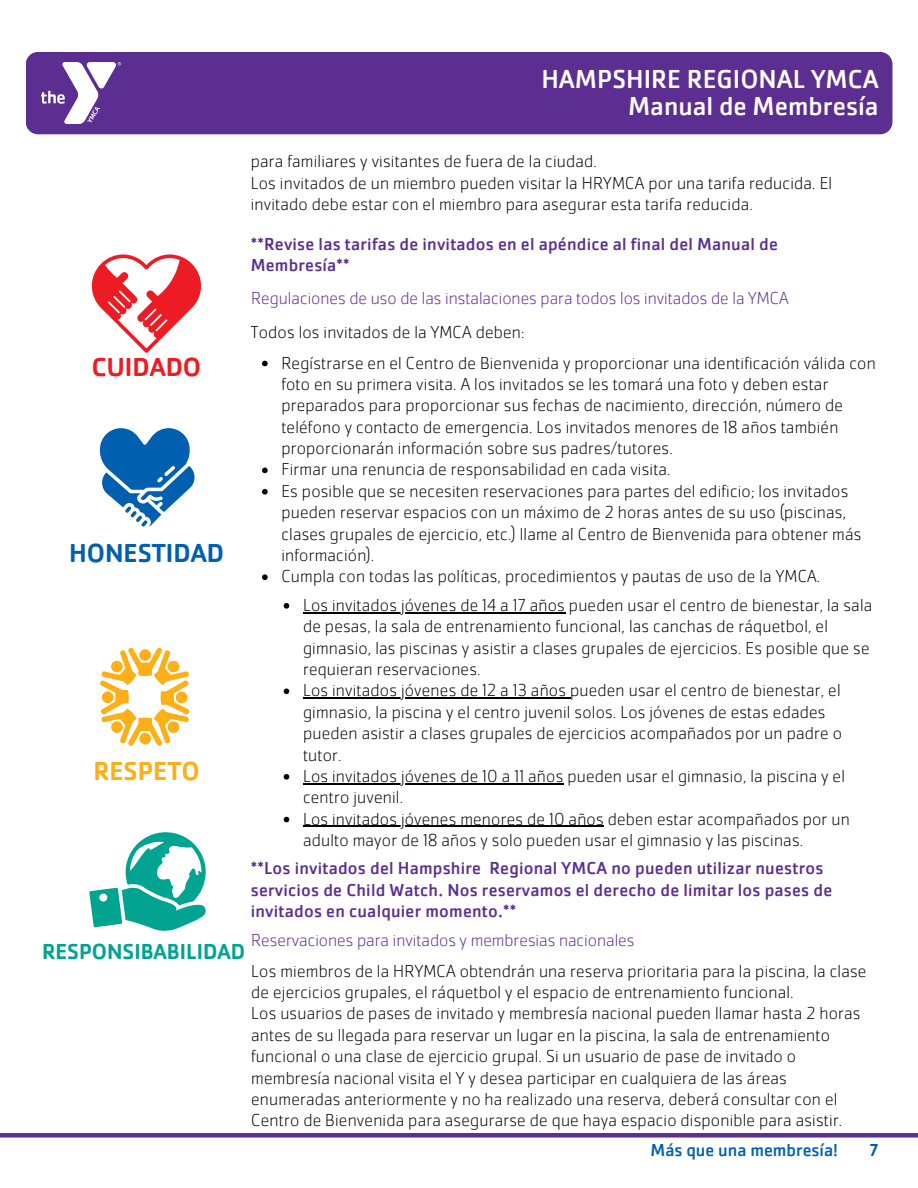
<style>
.page{position:relative;width:918px;height:1188px;background:#fff}
.page>*{position:absolute;margin:0;border:0;box-sizing:border-box;transform-origin:0 0}
.t1{font:27px/27px "Cachet Pro";color:#fff;text-align:right}
.t2{font:500 27px "Cachet Pro";color:#0060af}
.t3{font:500 27px "Cachet Pro";color:#ed1c24}
.t4{font:500 27px "Cachet Pro";color:#fcaf17}
.t5{font:500 22.5px "Cachet Pro";color:#01a490}
.t6{font:200 18px/21.3px "Cachet Pro";letter-spacing:.01em;color:#000}
.t7{font:18px/21.3px "Cachet Pro";letter-spacing:.01em;color:#5c2e91}
.t8{font:200 18px "Cachet Pro";color:#5c2e91}
.t9{font:18px "Cachet Pro";color:#0060af}
.t10{font:500 18px "Cachet Pro";color:#0060af}
</style>
<div class="page">
<div style="left:26px;top:52px;width:866px;height:82px;background:#5c2e91"></div>
<img style="left:42px;top:63px;width:78px;height:61px">
<div style="left:0;top:1133px;width:918px;height:5px;background:#5c2e91"></div>
<svg style="left:262px;top:361px;width:6px;height:5px"></svg>
<svg style="left:262px;top:468px;width:6px;height:5px"></svg>
<svg style="left:262px;top:489px;width:6px;height:6px"></svg>
<svg style="left:262px;top:574px;width:6px;height:6px"></svg>
<svg style="left:99px;top:428px;width:96px;height:99px"></svg>
<svg style="left:91px;top:254px;width:110px;height:99px"></svg>
<svg style="left:100px;top:647px;width:90px;height:99px"></svg>
<svg style="left:89px;top:832px;width:117px;height:99px"></svg>
<svg style="left:284px;top:603px;width:5px;height:6px"></svg>
<hr style="left:303px;top:612px;width:262px;height:1px;background:#000">
<svg style="left:284px;top:688px;width:5px;height:6px"></svg>
<hr style="left:303px;top:698px;width:267px;height:1px;background:#000">
<svg style="left:284px;top:774px;width:5px;height:6px"></svg>
<hr style="left:303px;top:783px;width:261px;height:1px;background:#000">
<svg style="left:284px;top:817px;width:5px;height:5px"></svg>
<hr style="left:303px;top:826px;width:301px;height:1px;background:#000">
<p class="t3" style="left:92px;top:350px;width:111px">CUIDADO</p>
<p class="t2" style="left:69px;top:536px;width:156px">HONESTIDAD</p>
<p class="t4" style="left:93px;top:754px;width:108px">RESPETO</p>
<p class="t1" style="left:541px;top:65px;width:339px">HAMPSHIRE REGIONAL YMCA<br>Manual de Membresía</p>
<h4 class="t6" style="left:251px;top:151px;width:348px">para familiares y visitantes de fuera de la ciudad.</h4>
<p class="t6" style="left:251px;top:172px;width:583px">Los invitados de un miembro pueden visitar la HRYMCA por una tarifa reducida. El invitado debe estar con el miembro para asegurar esta tarifa reducida.</p>
<h1 class="t7" style="left:251px;top:233px;width:529px">**Revise las tarifas de invitados en el apéndice al final del Manual de<br>Membresía**</h1>
<p class="t8" style="left:251px;top:287px;width:539px">Regulaciones de uso de las instalaciones para todos los invitados de la YMCA</p>
<h1 class="t6" style="left:251px;top:321px;width:275px">Todos los invitados de la YMCA deben:</h1>
<p class="t6" style="left:281px;top:352px;width:596px">Regístrarse en el Centro de Bienvenida y proporcionar una identificación válida con foto en su primera visita. A los invitados se les tomará una foto y deben estar preparados para proporcionar sus fechas de nacimiento, dirección, número de teléfono y contacto de emergencia. Los invitados menores de 18 años también proporcionarán información sobre sus padres/tutores.</p>
<h1 class="t6" style="left:281px;top:459px;width:391px">Firmar una renuncia de responsabilidad en cada visita.</h1>
<p class="t6" style="left:281px;top:480px;width:582px">Es posible que se necesiten reservaciones para partes del edificio; los invitados pueden reservar espacios con un máximo de 2 horas antes de su uso (piscinas, clases grupales de ejercicio, etc.) llame al Centro de Bienvenida para obtener más información).</p>
<h3 class="t6" style="left:281px;top:566px;width:540px">Cumpla con todas las políticas, procedimientos y pautas de uso de la YMCA.</h3>
<p class="t6" style="left:303px;top:594px;width:571px">Los invitados jóvenes de 14 a 17 años pueden usar el centro de bienestar, la sala de pesas, la sala de entrenamiento funcional, las canchas de ráquetbol, el gimnasio, las piscinas y asistir a clases grupales de ejercicios. Es posible que se requieran reservaciones.</p>
<p class="t6" style="left:303px;top:680px;width:540px">Los invitados jóvenes de 12 a 13 años pueden usar el centro de bienestar, el gimnasio, la piscina y el centro juvenil solos. Los jóvenes de estas edades pueden asistir a clases grupales de ejercicios acompañados por un padre o tutor.</p>
<p class="t6" style="left:303px;top:765px;width:544px">Los invitados jóvenes de 10 a 11 años pueden usar el gimnasio, la piscina y el centro juvenil.</p>
<p class="t6" style="left:303px;top:808px;width:548px">Los invitados jóvenes menores de 10 años deben estar acompañados por un adulto mayor de 18 años y solo pueden usar el gimnasio y las piscinas.</p>
<p class="t7" style="left:251px;top:857px;width:583px">**Los invitados del Hampshire Regional YMCA no pueden utilizar nuestros servicios de Child Watch. Nos reservamos el derecho de limitar los pases de invitados en cualquier momento.**</p>
<p class="t8" style="left:251px;top:928px;width:385px">Reservaciones para invitados y membresias nacionales</p>
<h4 class="t6" style="left:251px;top:960px;width:617px">Los miembros de la HRYMCA obtendrán una reserva prioritaria para la piscina, la clase de ejercicios grupales, el ráquetbol y el espacio de entrenamiento funcional.</h4>
<p class="t6" style="left:251px;top:1003px;width:611px">Los usuarios de pases de invitado y membresía nacional pueden llamar hasta 2 horas antes de su llegada para reservar un lugar en la piscina, la sala de entrenamiento funcional o una clase de ejercicio grupal. Si un usuario de pase de invitado o membresía nacional visita el Y y desea participar en cualquiera de las áreas enumeradas anteriormente y no ha realizado una reserva, deberá consultar con el Centro de Bienvenida para asegurarse de que haya espacio disponible para asistir.</p>
<p class="t5" style="left:42px;top:937px;width:205px">RESPONSIBABILIDAD</p>
<h2 class="t9" style="left:651px;top:1139px;width:189px">Más que una membresía!</h2>
<p class="t10" style="left:870px;top:1139px;width:10px">7</p>
</div>
